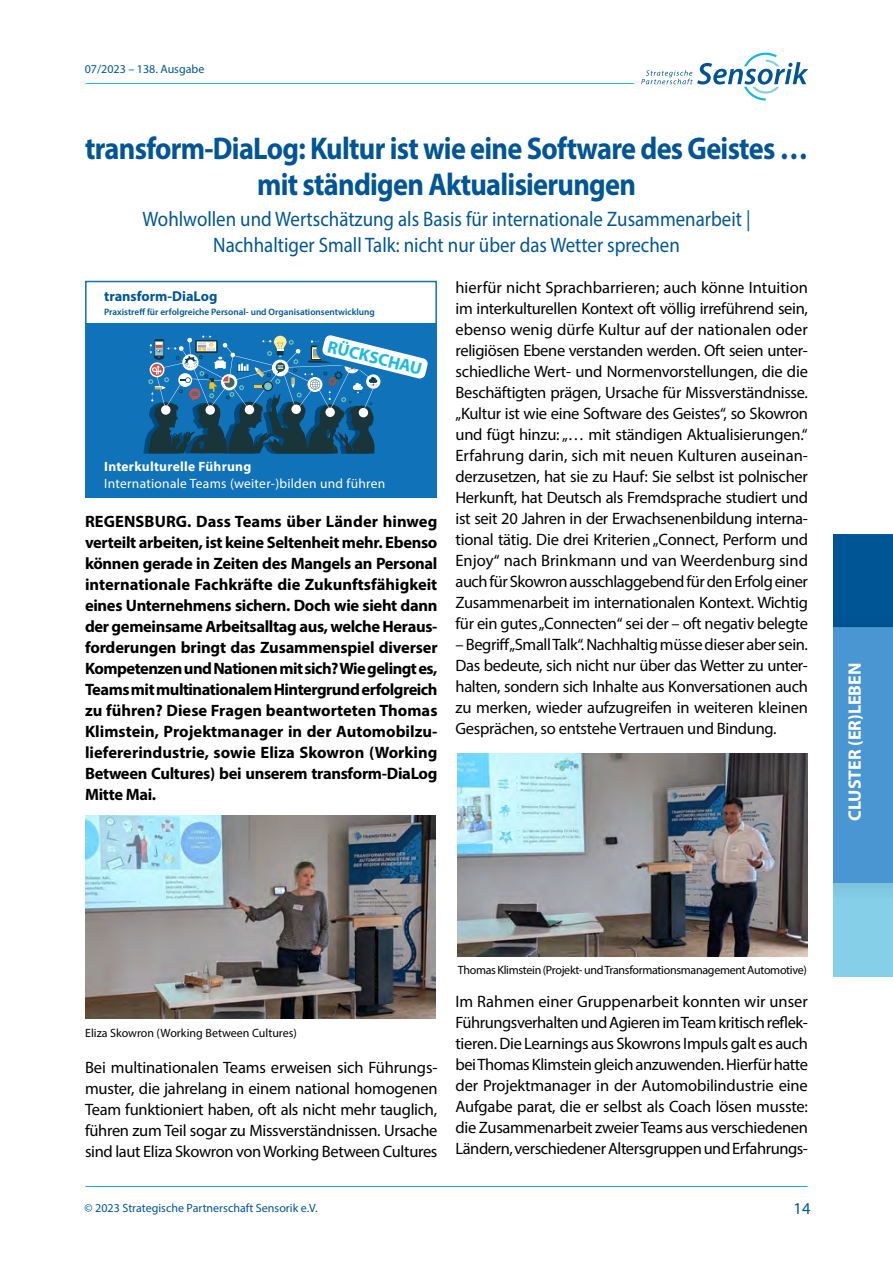
<style>
.page{position:relative;width:893px;height:1263px;background:#fff}
.page>*{position:absolute;margin:0;border:0;box-sizing:border-box;transform-origin:0 0}
.t1{font:700 31.5px/36px "Myriad Pro";letter-spacing:-.025em;color:#005595;text-align:center;scale:.9 1}
.t2{font:21px "Myriad Pro";color:#005595;scale:.9 1}
.t3{font:700 18px "Myriad Pro";color:#fff}
.t4{font:700 17.25px "Myriad Pro";color:#1dbadf}
.t5{font:16.5px/21px "Myriad Pro";letter-spacing:-.02em;color:#000;text-align:justify}
.t6{font:700 16.5px/21px "Myriad Pro";letter-spacing:-.02em;color:#000;text-align:justify}
.t7{font:16.5px "Myriad Pro";color:#005595}
.t8{font:700 14.25px "Myriad Pro";color:#005695}
.t9{font:13.5px "Myriad Pro";letter-spacing:.02em;color:#fff}
.t10{font:700 13.5px "Myriad Pro";letter-spacing:.02em;color:#fff}
.t11{font:12px "Myriad Pro";letter-spacing:-.025em;color:#000}
.t12{font:12px "Myriad Pro";color:#005595}
.t13{font:12px "Myriad Pro";color:#000}
.t14{font:600 9.3px "Myriad Pro";color:#005695}
</style>
<div class="page">
<svg style="left:641px;top:53px;width:167px;height:48px"></svg>
<hr style="left:86px;top:83px;width:548px;height:1px;background:#1dbadf">
<hr style="left:86px;top:1186px;width:721px;height:1px;background:#16a8de">
<div style="left:833px;top:628px;width:60px;height:255px;background:#4a96d2"></div>
<div style="left:833px;top:534px;width:60px;height:94px;background:#005695"></div>
<div style="left:833px;top:883px;width:60px;height:93px;background:#85cfe8"></div>
<div style="left:85px;top:324px;width:352px;height:174px;background:#1072b9"></div>
<svg style="left:144px;top:335px;width:284px;height:119px"></svg>
<img style="left:85px;top:816px;width:350px;height:202px">
<img style="left:458px;top:754px;width:350px;height:202px">
<p class="t12" style="left:85px;top:62px;width:121px">07/2023 – 138. Ausgabe</p>
<p class="t1" style="left:85px;top:129px;width:805px">transform-DiaLog: Kultur ist wie eine Software des Geistes … mit ständigen Aktualisierungen</p>
<p class="t2" style="left:143px;top:206px;width:677px">Wohlwollen und Wertschätzung als Basis für internationale Zusammenarbeit |</p>
<p class="t2" style="left:213px;top:232px;width:520px">Nachhaltiger Small Talk: nicht nur über das Wetter sprechen</p>
<p class="t8" style="left:104px;top:287px;width:115px">transform-DiaLog</p>
<p class="t14" style="left:104px;top:306px;width:272px">Praxistreff für erfolgreiche Personal- und Organisationsentwicklung</p>
<p class="t4" style="left:331px;top:335px;width:98px;rotate:14deg">RÜCKSCHAU</p>
<p class="t10" style="left:104px;top:458px;width:149px">Interkulturelle Führung</p>
<p class="t9" style="left:104px;top:475px;width:283px">Internationale Teams (weiter-)bilden und führen</p>
<p class="t6" style="left:85px;top:511px;width:354px">REGENSBURG. Dass Teams über Länder hinweg verteilt arbeiten, ist keine Seltenheit mehr. Ebenso können gerade in Zeiten des Mangels an Personal internationale Fachkräfte die Zukunftsfähigkeit eines Unternehmens sichern. Doch wie sieht dann der gemeinsame Arbeitsalltag aus, welche Heraus&shy;forderungen bringt das Zusammenspiel diverser Kompetenzen und Nationen mit sich? Wie gelingt es, Teams mit multinationalem Hintergrund erfolgreich zu führen? Diese Fragen beantworteten Thomas Klimstein, Projektmanager in der Automobilzu&shy;liefererindustrie, sowie Eliza Skowron (Working Between Cultures) bei unserem transform-DiaLog Mitte Mai.</p>
<p class="t5" style="left:455px;top:277px;width:354px">hierfür nicht Sprachbarrieren; auch könne Intuition im interkulturellen Kontext oft völlig irreführend sein, ebenso wenig dürfe Kultur auf der nationalen oder religiösen Ebene verstanden werden. Oft seien unter&shy;schiedliche Wert- und Normenvorstellungen, die die Beschäftigten prägen, Ursache für Missverständnisse. „Kultur ist wie eine Software des Geistes“, so Skowron und fügt hinzu: „… mit ständigen Aktualisierungen.“ Erfahrung darin, sich mit neuen Kulturen auseinan&shy;derzusetzen, hat sie zu Hauf: Sie selbst ist polnischer Herkunft, hat Deutsch als Fremdsprache studiert und ist seit 20 Jahren in der Erwachsenenbildung interna&shy;tional tätig. Die drei Kriterien „Connect, Perform und Enjoy“ nach Brinkmann und van Weerdenburg sind auch für Skowron ausschlaggebend für den Erfolg einer Zusammenarbeit im internationalen Kontext. Wichtig für ein gutes „Connecten“ sei der – oft negativ belegte</p>
<p class="t5" style="left:455px;top:634px;width:354px">– Begriff „Small Talk“. Nachhaltig müsse dieser aber sein.<br>Das bedeute, sich nicht nur über das Wetter zu unter&shy;halten, sondern sich Inhalte aus Konversationen auch zu merken, wieder aufzugreifen in weiteren kleinen Gesprächen, so entstehe Vertrauen und Bindung.</p>
<p class="t3" style="left:843px;top:821px;width:160px;rotate:-90deg">CLUSTER (ER)LEBEN</p>
<p class="t13" style="left:85px;top:1025px;width:213px">Eliza Skowron (Working Between Cultures)</p>
<p class="t5" style="left:85px;top:1057px;width:354px">Bei multinationalen Teams erweisen sich Führungs&shy;muster, die jahrelang in einem national homogenen Team funktioniert haben, oft als nicht mehr tauglich, führen zum Teil sogar zu Missverständnissen. Ursache sind laut Eliza Skowron von Working Between Cultures</p>
<p class="t11" style="left:458px;top:963px;width:351px">Thomas Klimstein (Projekt- und Transformationsmanagement Automotive)</p>
<p class="t5" style="left:455px;top:991px;width:354px">Im Rahmen einer Gruppenarbeit konnten wir unser Führungsverhalten und Agieren im Team kritisch reflek&shy;tieren. Die Learnings aus Skowrons Impuls galt es auch bei Thomas Klimstein gleich anzuwenden. Hierfür hatte der Projektmanager in der Automobilindustrie eine Aufgabe parat, die er selbst als Coach lösen musste: die Zusammenarbeit zweier Teams aus verschiedenen Ländern, verschiedener Altersgruppen und Erfahrungs-</p>
<p class="t12" style="left:85px;top:1201px;width:235px">© 2023 Strategische Partnerschaft Sensorik e.V.</p>
<p class="t7" style="left:793px;top:1198px;width:18px">14</p>
</div>
